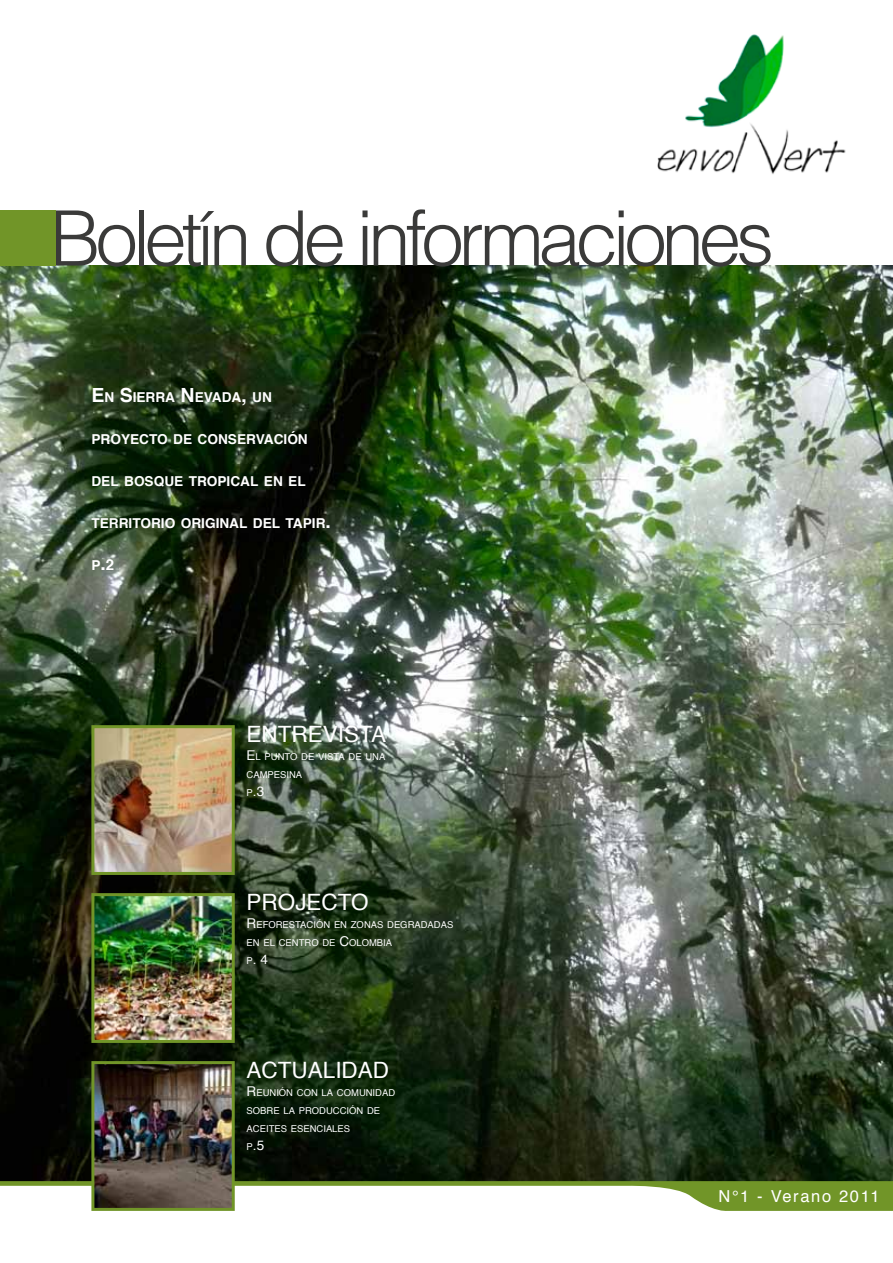
<style>
.page{position:relative;width:893px;height:1263px;background:#fff}
.page>*{position:absolute;margin:0;border:0;box-sizing:border-box;transform-origin:0 0}
.t1{font:300 76.5px "Helvetica";letter-spacing:-.07em;color:#3a3a39}
.t2{font:22.5px "Helvetica";color:#fff}
.t3{font:16.5px "Helvetica";letter-spacing:.1em;color:#fff}
.t4{font:700 13.65px "Helvetica";color:#fff}
.t5{font:13.5px "Helvetica";color:#fff}
.t6{font:9.45px/18px "Helvetica";color:#fff}
.s1{font-size:19.5px}
.s2{font-size:15px}
.s3{font-size:13.5px}
.s4{font-size:9.45px}
</style>
<div class="page">
<img style="left:657px;top:34px;width:189px;height:140px">
<img style="left:0;top:266px;width:893px;height:915px">
<svg style="left:0;top:1181px;width:893px;height:30px"></svg>
<div style="left:0;top:210px;width:56px;height:56px;background:#719528"></div>
<img style="left:95px;top:729px;width:136px;height:142px">
<div style="left:91px;top:725px;width:144px;height:150px;border:3px solid #719528"></div>
<img style="left:95px;top:897px;width:136px;height:142px">
<div style="left:91px;top:893px;width:144px;height:150px;border:3px solid #719528"></div>
<img style="left:95px;top:1065px;width:136px;height:142px">
<div style="left:91px;top:1061px;width:144px;height:150px;border:3px solid #719528"></div>
<h1 class="t1" style="left:50px;top:191px;width:726px">Boletín de informaciones</h1>
<h3 class="t4" style="left:91px;top:386px;width:182px"><span class="s1">E</span>N <span class="s1">S</span>IERRA <span class="s1">N</span> EVADA<span class="s1">,</span> UN</h3>
<h3 class="t4" style="left:91px;top:428px;width:218px">PROYECTO DE CONSERVACIÓN</h3>
<h3 class="t4" style="left:91px;top:470px;width:216px">DEL BOSQUE TROPICAL EN EL</h3>
<h3 class="t4" style="left:91px;top:512px;width:241px">TERRITORIO ORIGINAL DEL TAPIR<span class="s1">.</span></h3>
<h3 class="t4" style="left:91px;top:554px;width:24px">P<span class="s1">.</span><span class="s2">2</span></h3>
<h2 class="t2" style="left:247px;top:717px;width:141px">ENTREVISTA</h2>
<p class="t6" style="left:247px;top:748px;width:78px"><span class="s3">E</span>L PUNTO DE VISTA</p>
<p class="t6" style="left:349px;top:748px;width:31px">DE UNA</p>
<p class="t6" style="left:247px;top:766px;width:34px">CAMPESINA</p>
<h3 class="t5" style="left:247px;top:781px;width:19px"><span class="s4">P</span>.3</h3>
<h2 class="t2" style="left:247px;top:884px;width:122px">PROJECTO</h2>
<p class="t6" style="left:247px;top:916px;width:37px"><span class="s3">R</span>EFORESTA</p>
<p class="t6" style="left:307px;top:916px;width:65px">CIÓN EN ZONAS</p>
<p class="t6" style="left:387px;top:916px;width:61px">DEGRADADAS</p>
<p class="t6" style="left:247px;top:934px;width:47px">EN EL CENTR</p>
<p class="t6" style="left:311px;top:934px;width:77px">O DE <span class="s3">C</span>OLOMBIA</p>
<h3 class="t5" style="left:247px;top:948px;width:23px"><span class="s4">P</span>. 4</h3>
<h2 class="t2" style="left:247px;top:1053px;width:141px">ACTUALIDAD</h2>
<p class="t6" style="left:247px;top:1084px;width:150px"><span class="s3">R</span>EUNIÓN CON LA COMUNI DAD<br>SOBRE LA PRODUCCIÓN DE<br>ACEITES</p>
<p class="t6" style="left:291px;top:1120px;width:8px">ESEN</p>
<p class="t6" style="left:317px;top:1120px;width:28px">CIALES</p>
<h3 class="t5" style="left:247px;top:1135px;width:19px"><span class="s4">P</span>.5</h3>
<h3 class="t3" style="left:718px;top:1183px;width:163px">N°1 - Verano 2011</h3>
</div>
